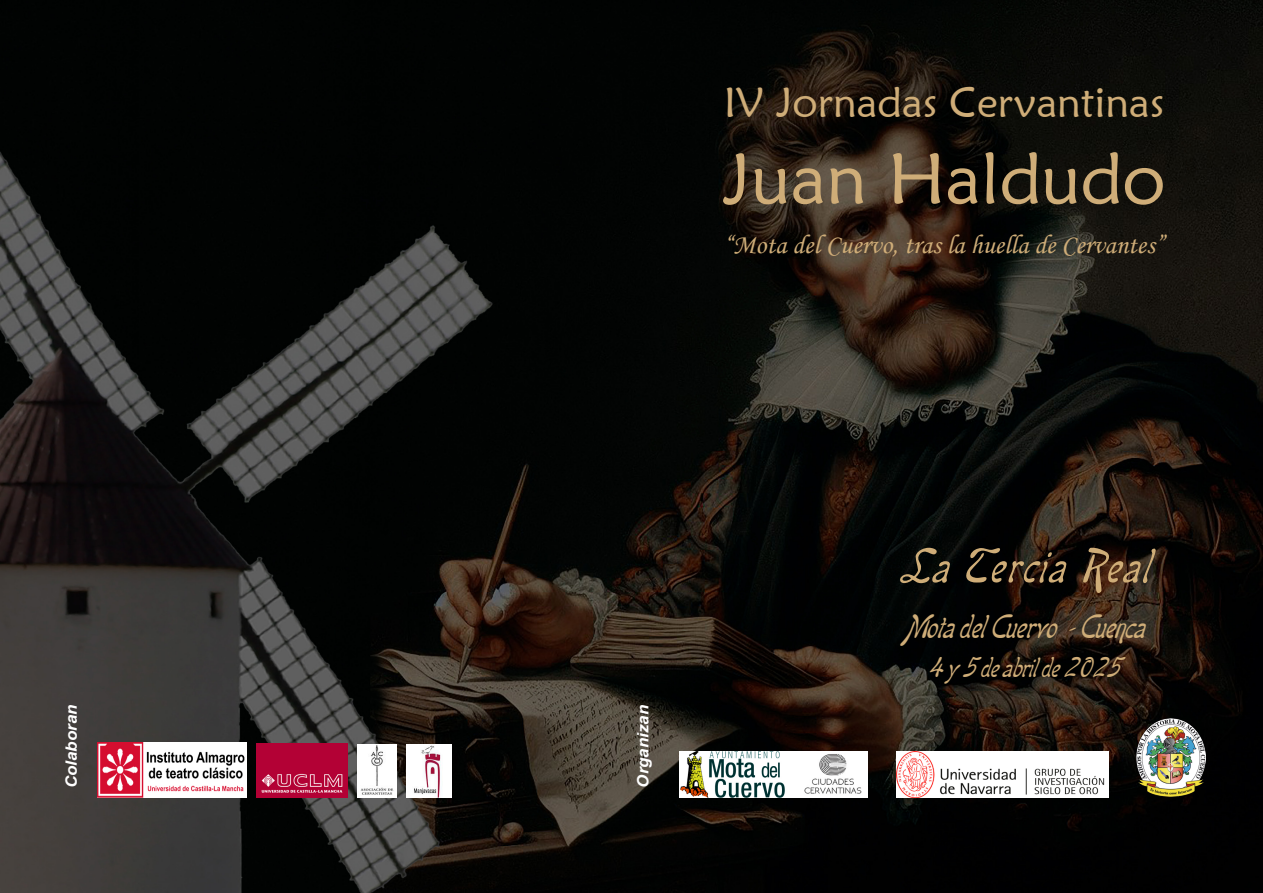
<style>
.page{position:relative;width:1263px;height:893px;background:#fff}
.page>*{position:absolute;margin:0;border:0;box-sizing:border-box;transform-origin:0 0}
.t1{font:72px "Maiandra GD";color:#cfad78}
.t2{font:italic 57px "Boomerang";color:#cfad78}
.t3{font:42px "Maiandra GD";color:#cfad78}
.t4{font:italic 39px "Boomerang";color:#cfad78}
.t5{font:italic 33px "Boomerang";color:#cfad78}
.t6{font:27px "Monotype Corsiva";color:#cfad78}
.t7{font:italic 700 15.6px "Arial";color:#fff;scale:1.08 1}
</style>
<div class="page">
<img style="left:0;top:0;width:1263px;height:893px">
<img style="left:256px;top:743px;width:91px;height:54px">
<img style="left:680px;top:752px;width:117px;height:45px">
<img style="left:98px;top:743px;width:149px;height:54px">
<img style="left:797px;top:752px;width:71px;height:45px">
<img style="left:1136px;top:718px;width:70px;height:79px">
<img style="left:407px;top:745px;width:45px;height:52px">
<img style="left:357px;top:745px;width:40px;height:52px">
<img style="left:896px;top:752px;width:212px;height:45px">
<p class="t3" style="left:724px;top:77px;width:442px">IV Jornadas Cervantinas</p>
<p class="t1" style="left:723px;top:134px;width:444px">Juan Haldudo</p>
<p class="t6" style="left:724px;top:229px;width:442px">“Mota del Cuervo, tras la huella de Cervantes”</p>
<p class="t7" style="left:61px;top:788px;width:79px;rotate:-90deg">Colaboran</p>
<p class="t7" style="left:633px;top:788px;width:78px;rotate:-90deg">Organizan</p>
<p class="t2" style="left:899px;top:530px;width:274px">LaTerciaReal</p>
<p class="t4" style="left:903px;top:602px;width:259px">MotadelCuervo-Cuenca</p>
<p class="t5" style="left:927px;top:647px;width:207px">4y 5deabrilde2025</p>
</div>
